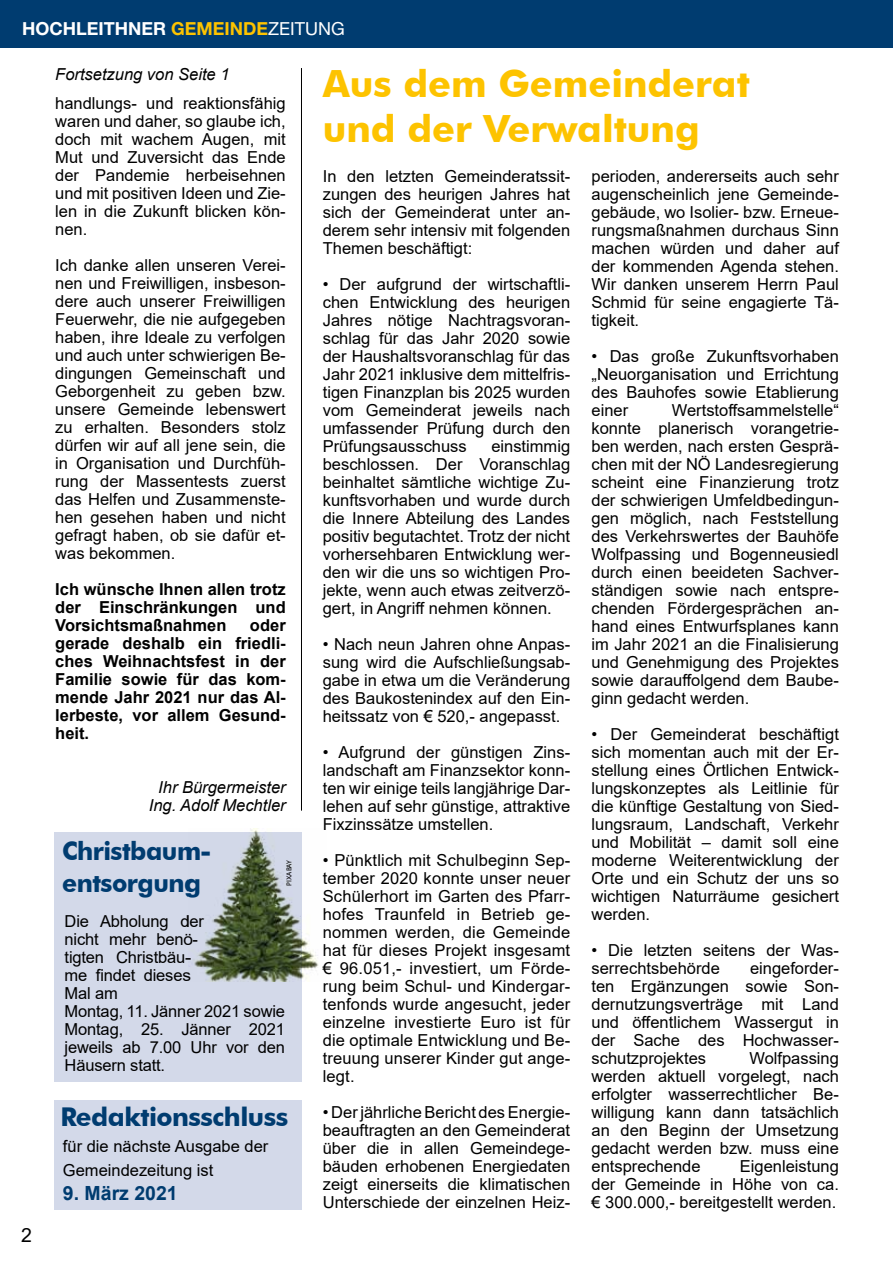
<style>
.page{position:relative;width:893px;height:1263px;background:#fff}
.page>*{position:absolute;margin:0;border:0;box-sizing:border-box;transform-origin:0 0}
.t1{font:700 37.5px/45px "Futura BT";color:#fdc300}
.t2{font:700 25.8px "Futura BT";letter-spacing:-.02em;color:#003c70}
.t3{font:700 25.5px/31.5px "Futura BT";letter-spacing:-.02em;color:#003c70}
.t4{font:700 19.5px "Arial";color:#003c70}
.t5{font:19.5px "Arial";color:#000}
.t6{font:700 18px "Helvetica Neue LT Std";color:#fff}
.t7{font:16.5px/18px "Arial";color:#000;text-align:justify}
.t8{font:700 16.5px/18px "Arial";color:#000;text-align:justify}
.t9{font:italic 16.5px/18px "Arial";color:#000;text-align:center}
.t10{font:7.5px "Karmina Sans";color:#000}
.s1{color:#fdc300}
.s2{font-weight:400}
</style>
<div class="page">
<div style="left:54px;top:832px;width:247px;height:250px;background:#d3d9e9"></div>
<div style="left:0;top:0;width:893px;height:48px;background:#003c70"></div>
<div style="left:54px;top:1100px;width:247px;height:109px;background:#d3d9e9"></div>
<hr style="left:301px;top:68px;width:1px;height:743px;background:#000">
<img style="left:189px;top:829px;width:130px;height:153px">
<p class="t6" style="left:22px;top:18px;width:324px">HOCHLEITHNER <span class="s1">GEMEINDE</span><span class="s2">ZEITUNG</span></p>
<p class="t5" style="left:21px;top:1222px;width:12px">2</p>
<p class="t9" style="left:55px;top:66px;width:176px">Fortsetzung von Seite 1</p>
<p class="t7" style="left:55px;top:94px;width:232px">handlungs- und reaktionsfähig waren und daher, so glaube ich, doch mit wachem Augen, mit Mut und Zuversicht das Ende der Pandemie herbeisehnen und mit positiven Ideen und Zie&shy;len in die Zukunft blicken kön&shy;nen.</p>
<p class="t7" style="left:55px;top:256px;width:232px">Ich danke allen unseren Verei&shy;nen und Freiwilligen, insbeson&shy;dere auch unserer Freiwilligen Feuerwehr, die nie aufgegeben haben, ihre Ideale zu verfolgen und auch unter schwierigen Be&shy;dingungen Gemeinschaft und Geborgenheit zu geben bzw. unsere Gemeinde lebenswert zu erhalten. Besonders stolz dürfen wir auf all jene sein, die in Organisation und Durchfüh&shy;rung der Massentests zuerst das Helfen und Zusammenste&shy;hen gesehen haben und nicht gefragt haben, ob sie dafür et&shy;was bekommen.</p>
<p class="t8" style="left:55px;top:581px;width:232px">Ich wünsche Ihnen allen trotz der Einschränkungen und Vorsichtsmaßnahmen</p>
<p class="t8" style="left:55px;top:617px;width:232px;text-indent:195px">oder gerade deshalb ein friedli&shy;ches Weihnachtsfest in der Familie sowie für das kom&shy;mende Jahr 2021 nur das Al&shy;lerbeste, vor allem Gesund&shy;heit.</p>
<p class="t9" style="left:149px;top:779px;width:138px">Ihr Bürgermeister<br>Ing. Adolf Mechtler</p>
<h3 class="t3" style="left:62px;top:835px;width:151px">Christbaum&shy;entsorgung</h3>
<p class="t7" style="left:65px;top:912px;width:222px;text-align:left">Die Abholung der<br>nicht mehr benö-<br>tigten Christbäu-<br>me findet dieses<br>Mal am<br>Montag, 11. Jänner 2021 sowie<br>Montag, 25. Jänner 2021 jeweils ab 7.00 Uhr vor den<br>Häusern statt.</p>
<p class="t10" style="left:285px;top:886px;width:27px;rotate:-90deg">PIXABAY</p>
<h2 class="t2" style="left:60px;top:1101px;width:229px">Redaktionsschluss</h2>
<p class="t7" style="left:63px;top:1134px;width:207px;line-height:24px">für die nächste Ausgabe der<br>Gemeindezeitung ist</p>
<p class="t4" style="left:63px;top:1179px;width:116px">9. März 2021</p>
<h1 class="t1" style="left:323px;top:60px;width:429px">Aus dem Gemeinderat und der Verwaltung</h1>
<p class="t7" style="left:323px;top:167px;width:249px">In den letzten Gemeinderatssit&shy;zungen des heurigen Jahres hat sich der Gemeinderat unter an&shy;derem sehr intensiv mit folgenden Themen beschäftigt:</p>
<p class="t7" style="left:323px;top:275px;width:249px">• Der aufgrund der wirtschaftli&shy;chen Entwicklung des heurigen Jahres nötige Nachtragsvoran&shy;schlag für das Jahr 2020 sowie der Haushaltsvoranschlag für das Jahr 2021 inklusive dem mittelfris&shy;tigen Finanzplan bis 2025 wurden vom Gemeinderat jeweils nach umfassender Prüfung durch den Prüfungsausschuss</p>
<p class="t7" style="left:591px;top:167px;width:249px">perioden, andererseits auch sehr augenscheinlich jene Gemeinde&shy;gebäude, wo Isolier- bzw. Erneue&shy;rungsmaßnahmen durchaus Sinn machen würden und daher auf der kommenden Agenda stehen.<br>Wir danken unserem Herrn Paul Schmid für seine engagierte Tä&shy;tigkeit.</p>
<p class="t7" style="left:591px;top:347px;width:249px">• Das große Zukunftsvorhaben „Neuorganisation und Errichtung des Bauhofes sowie Etablierung einer</p>
<p class="t7" style="left:591px;top:401px;width:249px;text-indent:80px">Wertstoffsammelstelle“ konnte planerisch vorangetrie&shy;ben werden, nach ersten Gesprä&shy;chen mit der NÖ Landesregierung scheint eine Finanzierung trotz der schwierigen Umfeldbedingun&shy;gen möglich, nach Feststellung des Verkehrswertes der Bauhöfe Wolfpassing und Bogenneusiedl durch einen beeideten Sachver&shy;ständigen sowie nach entspre&shy;chenden Fördergesprächen an&shy;hand eines Entwurfsplanes kann im Jahr 2021 an die Finalisierung und Genehmigung des Projektes sowie darauffolgend dem Baube&shy;ginn gedacht werden.</p>
<p class="t7" style="left:591px;top:725px;width:249px">• Der Gemeinderat beschäftigt sich momentan auch mit der Er&shy;stellung eines Örtlichen Entwick&shy;lungskonzeptes als Leitlinie für die künftige Gestaltung von Sied&shy;lungsraum, Landschaft, Verkehr und Mobilität – damit soll eine moderne Weiterentwicklung der Orte und ein Schutz der uns so wichtigen Naturräume gesichert werden.</p>
<p class="t7" style="left:591px;top:941px;width:249px">• Die letzten seitens der Was&shy;serrechtsbehörde</p>
<p class="t7" style="left:323px;top:437px;width:249px;text-indent:169px">einstimmig beschlossen. Der Voranschlag beinhaltet sämtliche wichtige Zu&shy;kunftsvorhaben und wurde durch die Innere Abteilung des Landes positiv begutachtet. Trotz der nicht vorhersehbaren Entwicklung wer&shy;den wir die uns so wichtigen Pro&shy;jekte, wenn auch etwas zeitverzö&shy;gert, in Angriff nehmen können.</p>
<p class="t7" style="left:323px;top:635px;width:249px">• Nach neun Jahren ohne Anpas&shy;sung wird die Aufschließungsab&shy;gabe in etwa um die Veränderung des Baukostenindex auf den Ein&shy;heitssatz von € 520,- angepasst.</p>
<p class="t7" style="left:323px;top:743px;width:249px">• Aufgrund der günstigen Zins&shy;landschaft am Finanzsektor konn&shy;ten wir einige teils langjährige Dar&shy;lehen auf sehr günstige, attraktive Fixzinssätze umstellen.</p>
<p class="t7" style="left:323px;top:851px;width:249px">• Pünktlich mit Schulbeginn Sep&shy;tember 2020 konnte unser neuer Schülerhort im Garten des Pfarr&shy;hofes Traunfeld in Betrieb ge&shy;nommen werden, die Gemeinde hat für dieses Projekt insgesamt € 96.051,- investiert, um Förde&shy;rung beim Schul- und Kindergar&shy;tenfonds wurde angesucht, jeder einzelne investierte Euro ist für die optimale Entwicklung und Be&shy;treuung unserer Kinder gut ange&shy;legt.</p>
<p class="t7" style="left:323px;top:1103px;width:249px">• Der jährliche Bericht des Energie&shy;beauftragten an den Gemeinderat über die in allen Gemeindege&shy;bäuden erhobenen Energiedaten zeigt einerseits die klimatischen Unterschiede der einzelnen Heiz-</p>
<p class="t7" style="left:591px;top:959px;width:249px;text-indent:158px">eingeforder&shy;ten Ergänzungen sowie Son&shy;dernutzungsverträge mit Land und öffentlichem Wassergut in der Sache des Hochwasser&shy;schutzprojektes</p>
<p class="t7" style="left:591px;top:1049px;width:249px;text-indent:158px">Wolfpassing werden aktuell vorgelegt, nach erfolgter wasserrechtlicher Be&shy;willigung kann dann tatsächlich an den Beginn der Umsetzung gedacht werden bzw. muss eine entsprechende</p>
<p class="t7" style="left:591px;top:1157px;width:249px;text-indent:148px">Eigenleistung der Gemeinde in Höhe von ca. € 300.000,- bereitgestellt werden.</p>
</div>
